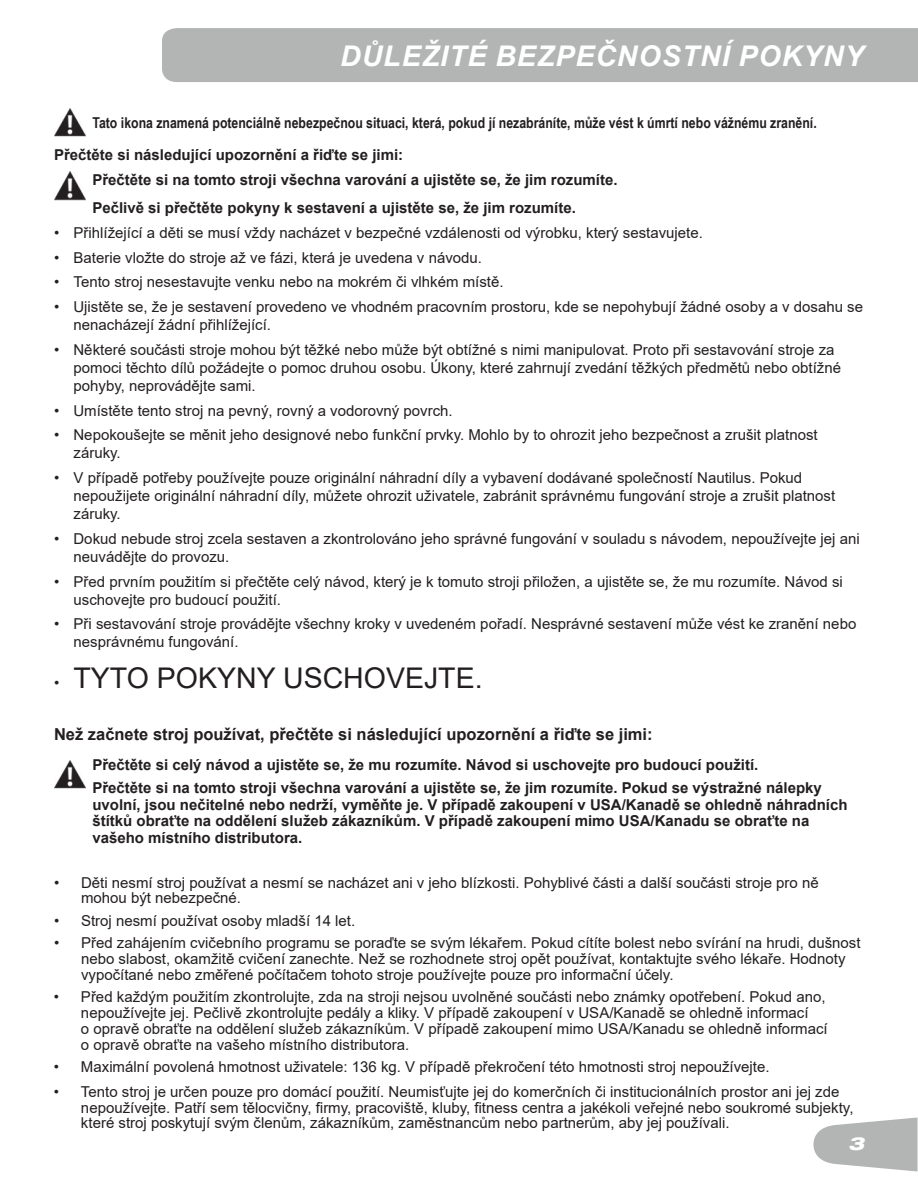
<style>
.page{position:relative;width:918px;height:1188px;background:#fff}
.page>*{position:absolute;margin:0;border:0;box-sizing:border-box;transform-origin:0 0}
.t1{font:italic 700 28.5px "Arial";letter-spacing:.035em;color:#fff}
.t2{font:28.5px "Arial";color:#231f20}
.t3{font:italic 800 expanded 18px "Helvetica Neue";color:#fff}
.t4{font:700 16.5px "Arial";color:#231f20}
.t5{font:15px/18px "Arial";color:#231f20}
.t6{font:700 15px/16.5px "Arial";color:#231f20}
.t7{font:700 15px "Arial Narrow";color:#231f20}
.s1{font-size:15px}
</style>
<div class="page">
<div style="left:162px;top:28px;width:756px;height:54px;background:#b3b4b4"></div>
<svg style="left:813px;top:1118px;width:105px;height:54px"></svg>
<img style="left:54px;top:108px;width:32px;height:29px">
<img style="left:54px;top:172px;width:32px;height:29px">
<img style="left:54px;top:760px;width:32px;height:29px">
<h1 class="t1" style="left:340px;top:37px;width:525px">DŮLEŽITÉ BEZPEČNOSTNÍ POKYNY</h1>
<p class="t7" style="left:92px;top:112px;width:726px">Tato ikona znamená potenciálně nebezpečnou situaci, která, pokud jí nezabráníte, může vést k úmrtí nebo vážnému zranění.</p>
<p class="t6" style="left:92px;top:142px;width:527px;line-height:24.8px;text-indent:-38px">Přečtěte si následující upozornění a řiďte se jimi:<br>Přečtěte si na tomto stroji všechna varování a ujistěte se, že jim rozumíte.</p>
<p class="t6" style="left:92px;top:200px;width:485px">Pečlivě si přečtěte pokyny k sestavení a ujistěte se, že jim rozumíte.</p>
<p class="t5" style="left:54px;top:223px;width:650px">• Přihlížející a děti se musí vždy nacházet v bezpečné vzdálenosti od výrobku, který sestavujete.</p>
<p class="t5" style="left:54px;top:248px;width:430px">• Baterie vložte do stroje až ve fázi, která je uvedena v návodu.</p>
<p class="t5" style="left:54px;top:273px;width:451px">• Tento stroj nesestavujte venku nebo na mokrém či vlhkém místě.</p>
<p class="t5" style="left:74px;top:298px;width:791px;text-indent:-20px">• Ujistěte se, že je sestavení provedeno ve vhodném pracovním prostoru, kde se nepohybují žádné osoby a v dosahu se nenacházejí žádní přihlížející.</p>
<p class="t5" style="left:74px;top:340px;width:769px;text-indent:-20px">• Některé součásti stroje mohou být těžké nebo může být obtížné s nimi manipulovat. Proto při sestavování stroje za pomoci těchto dílů požádejte o pomoc druhou osobu. Úkony, které zahrnují zvedání těžkých předmětů nebo obtížné pohyby, neprovádějte sami.</p>
<p class="t5" style="left:54px;top:401px;width:400px">• Umístěte tento stroj na pevný, rovný a vodorovný povrch.</p>
<p class="t5" style="left:74px;top:426px;width:746px;text-indent:-20px">• Nepokoušejte se měnit jeho designové nebo funkční prvky. Mohlo by to ohrozit jeho bezpečnost a zrušit platnost záruky.</p>
<p class="t5" style="left:74px;top:469px;width:763px;text-indent:-20px">• V případě potřeby používejte pouze originální náhradní díly a vybavení dodávané společností Nautilus. Pokud nepoužijete originální náhradní díly, můžete ohrozit uživatele, zabránit správnému fungování stroje a zrušit platnost záruky.</p>
<p class="t5" style="left:74px;top:529px;width:788px;text-indent:-20px">• Dokud nebude stroj zcela sestaven a zkontrolováno jeho správné fungování v souladu s návodem, nepoužívejte jej ani neuvádějte do provozu.</p>
<p class="t5" style="left:74px;top:572px;width:771px;text-indent:-20px">• Před prvním použitím si přečtěte celý návod, který je k tomuto stroji přiložen, a ujistěte se, že mu rozumíte. Návod si uschovejte pro budoucí použití.</p>
<p class="t5" style="left:74px;top:615px;width:784px;text-indent:-20px">• Při sestavování stroje provádějte všechny kroky v uvedeném pořadí. Nesprávné sestavení může vést ke zranění nebo nesprávnému fungování.</p>
<h1 class="t2" style="left:54px;top:659px;width:430px"><span class="s1">•</span> TYTO POKYNY USCHOVEJTE.</h1>
<p class="t4" style="left:54px;top:723px;width:600px">Než začnete stroj používat, přečtěte si následující upozornění a řiďte se jimi:</p>
<p class="t6" style="left:92px;top:753px;width:731px;line-height:23.2px">Přečtěte si celý návod a ujistěte se, že mu rozumíte. Návod si uschovejte pro budoucí použití.<br>Přečtěte si na tomto stroji všechna varování a ujistěte se, že jim rozumíte. Pokud se výstražné nálepky</p>
<p class="t6" style="left:92px;top:796px;width:757px">uvolní, jsou nečitelné nebo nedrží, vyměňte je. V případě zakoupení v USA/Kanadě se ohledně náhradních štítků obraťte na oddělení služeb zákazníkům. V případě zakoupení mimo USA/Kanadu se obraťte na vašeho místního distributora.</p>
<p class="t5" style="left:81px;top:874px;width:739px;line-height:15.8px;text-indent:-27px">• Děti nesmí stroj používat a nesmí se nacházet ani v jeho blízkosti. Pohyblivé části a další součásti stroje pro ně mohou být nebezpečné.</p>
<p class="t5" style="left:54px;top:912px;width:303px">• Stroj nesmí používat osoby mladší 14 let.</p>
<p class="t5" style="left:81px;top:935px;width:781px;line-height:15.8px;text-indent:-27px">• Před zahájením cvičebního programu se poraďte se svým lékařem. Pokud cítíte bolest nebo svírání na hrudi, dušnost nebo slabost, okamžitě cvičení zanechte. Než se rozhodnete stroj opět používat, kontaktujte svého lékaře. Hodnoty vypočítané nebo změřené počítačem tohoto stroje používejte pouze pro informační účely.</p>
<p class="t5" style="left:81px;top:989px;width:748px;line-height:15.8px;text-indent:-27px">• Před každým použitím zkontrolujte, zda na stroji nejsou uvolněné součásti nebo známky opotřebení. Pokud ano, nepoužívejte jej. Pečlivě zkontrolujte pedály a kliky. V případě zakoupení v USA/Kanadě se ohledně informací<br>o opravě obraťte na oddělení služeb zákazníkům. V případě zakoupení mimo USA/Kanadu se ohledně informací o opravě obraťte na vašeho místního distributora.</p>
<p class="t5" style="left:54px;top:1058px;width:717px">• Maximální povolená hmotnost uživatele: 136 kg. V případě překročení této hmotnosti stroj nepoužívejte.</p>
<p class="t5" style="left:81px;top:1084px;width:774px;line-height:15.8px;text-indent:-27px">• Tento stroj je určen pouze pro domácí použití. Neumisťujte jej do komerčních či institucionálních prostor ani jej zde nepoužívejte. Patří sem tělocvičny, firmy, pracoviště, kluby, fitness centra a jakékoli veřejné nebo soukromé subjekty, které stroj poskytují svým členům, zákazníkům, zaměstnancům nebo partnerům, aby jej používali.</p>
<p class="t3" style="left:848px;top:1132px;width:17px">3</p>
</div>
